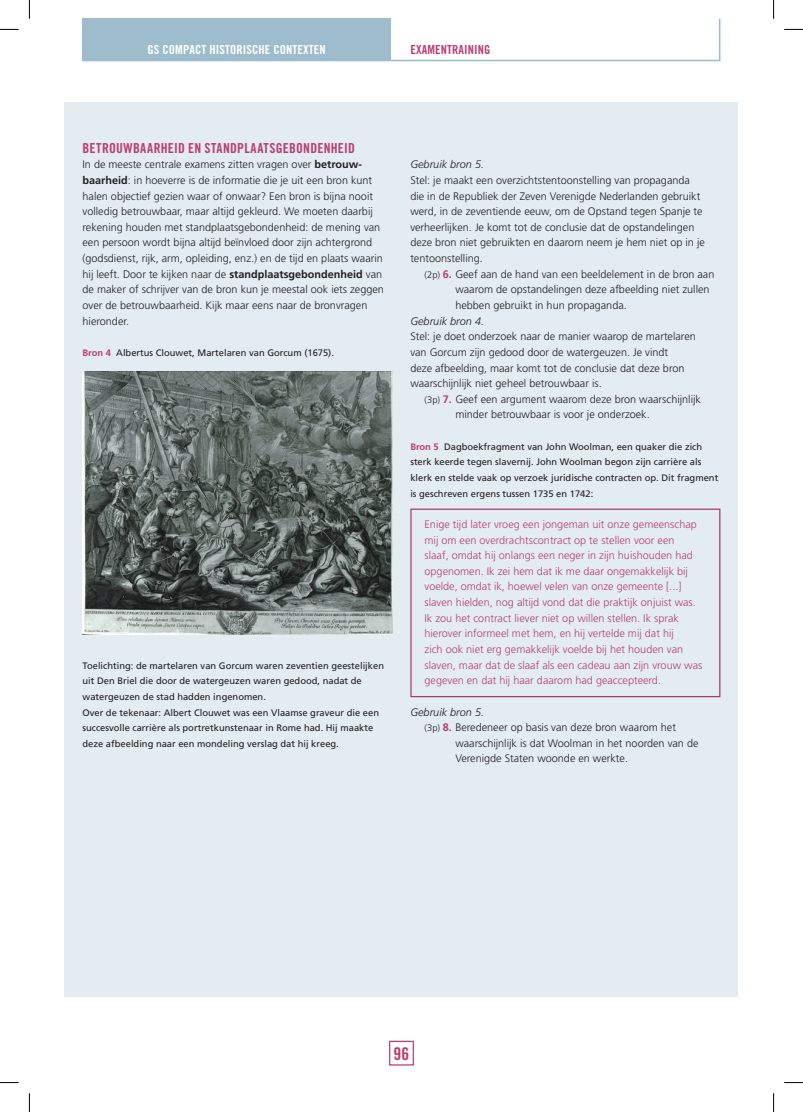
<style>
.page{position:relative;width:803px;height:1112px;background:#fff}
.page>*{position:absolute;margin:0;border:0;box-sizing:border-box;transform-origin:0 0}
.t1{font:17.5px "Trade Gothic LT Std Bd Cn 20";color:#b83f73}
.t2{font:13.75px "Trade Gothic LT Std Bd Cn 20";letter-spacing:.015em;color:#b83f73}
.t3{font:12.5px "Trade Gothic LT Std Bd Cn 20";letter-spacing:.01em;color:#fff}
.t4{font:12.5px "Trade Gothic LT Std Bd Cn 20";letter-spacing:.01em;color:#b83f73}
.t5{font:300 10.88px/15.6px "Frutiger";color:#231f20}
.t6{font:300 10.88px/15.6px "Frutiger";color:#b83f73}
.t7{font:italic 300 10.88px "Frutiger";color:#231f20}
.t8{font:9.38px/15.6px "Frutiger";color:#231f20}
.s1{font-weight:700}
.s2{font-weight:700;color:#b83f73}
.s3{font-size:9.38px}
</style>
<div class="page">
<div style="left:65px;top:102px;width:673px;height:894px;background:#e2ecf1"></div>
<div style="left:389px;top:1040px;width:25px;height:25px;border:1px solid #b83f73"></div>
<img style="left:83px;top:371px;width:310px;height:263px">
<hr style="left:83px;top:60px;width:637px;height:1px;background:#9dbdcd">
<hr style="left:719px;top:19px;width:1px;height:41px;background:#9dbdcd">
<div style="left:83px;top:19px;width:308px;height:42px;background:#9dbdcd"></div>
<svg style="left:410px;top:508px;width:310px;height:189px"></svg>
<svg style="left:0;top:29px;width:19px;height:1px"></svg>
<svg style="left:784px;top:29px;width:19px;height:1px"></svg>
<svg style="left:0;top:1082px;width:19px;height:1px"></svg>
<svg style="left:784px;top:1082px;width:19px;height:1px"></svg>
<svg style="left:29px;top:0;width:1px;height:19px"></svg>
<svg style="left:29px;top:1093px;width:1px;height:18px"></svg>
<svg style="left:773px;top:0;width:1px;height:19px"></svg>
<svg style="left:773px;top:1093px;width:1px;height:18px"></svg>
<p class="t3" style="left:148px;top:42px;width:180px">GS COMPACT HISTORISCHE CONTEXTEN</p>
<p class="t4" style="left:410px;top:42px;width:82px">EXAMENTRAINING</p>
<p class="t2" style="left:83px;top:139px;width:274px">BETROUWBAARHEID EN STANDPLAATSGEBONDENHEID</p>
<p class="t5" style="left:83px;top:157px;width:303px">In de meeste centrale examens zitten vragen over <span class="s1">betrouw&shy;baarheid</span>: in hoeverre is de informatie die je uit een bron kunt halen objectief gezien waar of onwaar? Een bron is bijna nooit volledig betrouwbaar, maar altijd gekleurd. We moeten daarbij rekening houden met standplaatsgebondenheid: de mening van een persoon wordt bijna altijd beïnvloed door zijn achtergrond (godsdienst, rijk, arm, opleiding, enz.) en de tijd en plaats waarin hij leeft. Door te kijken naar de <span class="s1">standplaatsgebondenheid</span> van de maker of schrijver van de bron kun je meestal ook iets zeggen over de betrouwbaarheid. Kijk maar eens naar de bronvragen hieronder.</p>
<p class="t8" style="left:83px;top:344px;width:253px"><span class="s2">Bron 4</span> Albertus Clouwet, Martelaren van Gorcum (1675).</p>
<p class="t8" style="left:83px;top:657px;width:303px">Toelichting: de martelaren van Gorcum waren zeventien geestelijken uit Den Briel die door de watergeuzen waren gedood, nadat de watergeuzen de stad hadden ingenomen.<br>Over de tekenaar: Albert Clouwet was een Vlaamse graveur die een succesvolle carrière als portretkunstenaar in Rome had. Hij maakte deze afbeelding naar een mondeling verslag dat hij kreeg.</p>
<p class="t7" style="left:410px;top:158px;width:75px">Gebruik bron 5.</p>
<p class="t5" style="left:410px;top:172px;width:296px">Stel: je maakt een overzichtstentoonstelling van propaganda die in de Republiek der Zeven Verenigde Nederlanden gebruikt werd, in de zeventiende eeuw, om de Opstand tegen Spanje te verheerlijken. Je komt tot de conclusie dat de opstandelingen deze bron niet gebruikten en daarom neem je hem niet op in je tentoonstelling.</p>
<p class="t5" style="left:455px;top:266px;width:261px;text-indent:-31px"><span class="s3">(2p)</span> <span class="s2">6.</span> Geef aan de hand van een beeldelement in de bron aan waarom de opstandelingen deze afbeelding niet zullen hebben gebruikt in hun propaganda.</p>
<p class="t7" style="left:410px;top:314px;width:75px">Gebruik bron 4.</p>
<p class="t5" style="left:410px;top:328px;width:287px">Stel: je doet onderzoek naar de manier waarop de martelaren van Gorcum zijn gedood door de watergeuzen. Je vindt<br>deze afbeelding, maar komt tot de conclusie dat deze bron waarschijnlijk niet geheel betrouwbaar is.</p>
<p class="t5" style="left:455px;top:391px;width:247px;text-indent:-31px"><span class="s3">(3p)</span> <span class="s2">7.</span> Geef een argument waarom deze bron waarschijnlijk minder betrouwbaar is voor je onderzoek.</p>
<p class="t8" style="left:410px;top:438px;width:309px"><span class="s2">Bron 5</span> Dagboekfragment van John Woolman, een quaker die zich sterk keerde tegen slavernij. John Woolman begon zijn carrière als klerk en stelde vaak op verzoek juridische contracten op. Dit fragment is geschreven ergens tussen 1735 en 1742:</p>
<p class="t6" style="left:424px;top:516px;width:279px">Enige tijd later vroeg een jongeman uit onze gemeenschap mij om een overdrachtscontract op te stellen voor een<br>slaaf, omdat hij onlangs een neger in zijn huishouden had opgenomen. Ik zei hem dat ik me daar ongemakkelijk bij voelde, omdat ik, hoewel velen van onze gemeente [...] slaven hielden, nog altijd vond dat die praktijk onjuist was.<br>Ik zou het contract liever niet op willen stellen. Ik sprak hierover informeel met hem, en hij vertelde mij dat hij<br>zich ook niet erg gemakkelijk voelde bij het houden van slaven, maar dat de slaaf als een cadeau aan zijn vrouw was gegeven en dat hij haar daarom had geaccepteerd.</p>
<p class="t7" style="left:410px;top:705px;width:75px">Gebruik bron 5.</p>
<p class="t5" style="left:424px;top:719px;width:253px"><span class="s3">(3p)</span> <span class="s2">8.</span> Beredeneer op basis van deze bron waarom het</p>
<p class="t5" style="left:455px;top:735px;width:245px">waarschijnlijk is dat Woolman in het noorden van de</p>
<p class="t5" style="left:455px;top:750px;width:174px">Verenigde Staten woonde en werkte.</p>
<h1 class="t1" style="left:394px;top:1042px;width:17px">96</h1>
</div>
